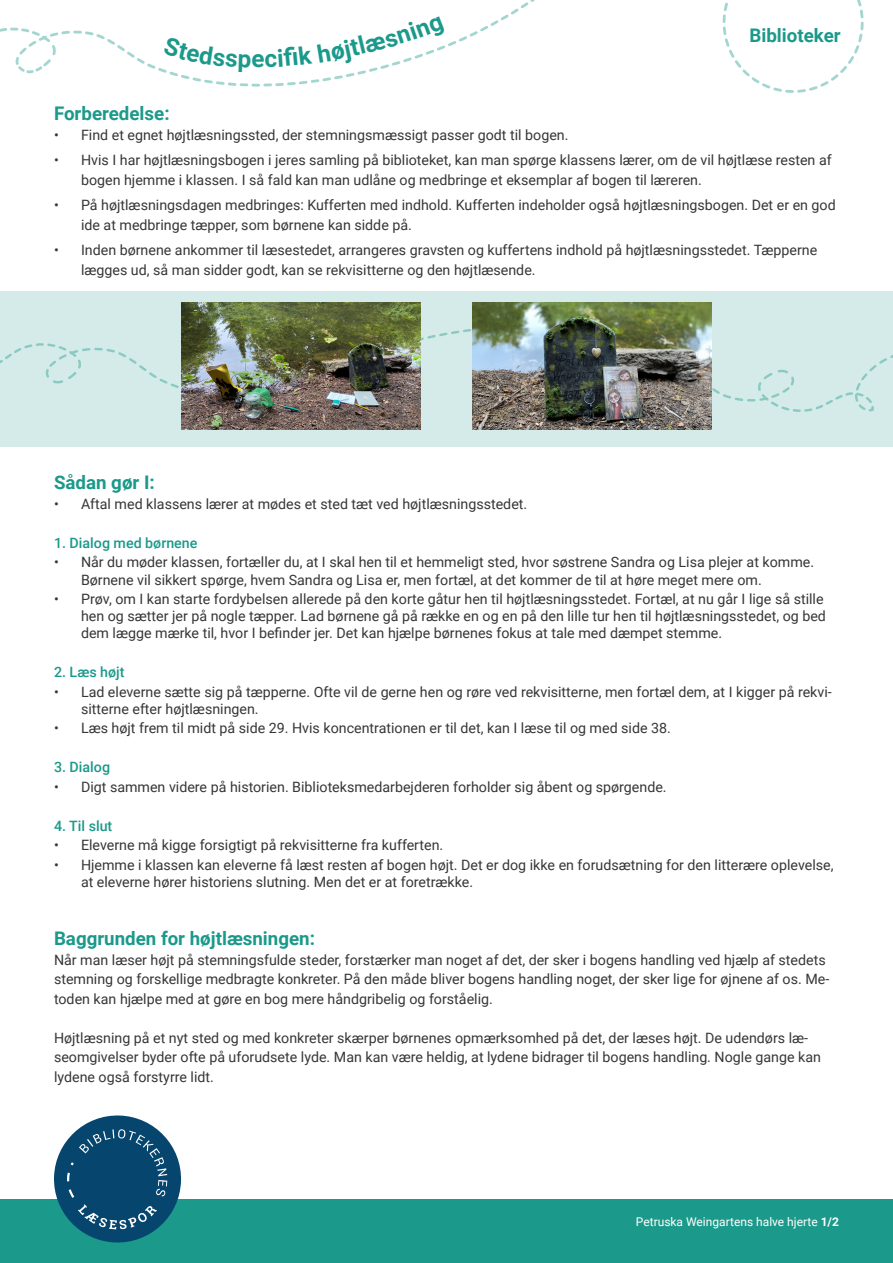
<style>
.page{position:relative;width:893px;height:1263px;background:#fff}
.page>*{position:absolute;margin:0;border:0;box-sizing:border-box;transform-origin:0 0}
.t1{font:700 24.3px "Roboto";color:#1b998b}
.t2{font:700 18.75px "Roboto";color:#1b998b}
.t3{font:14.25px/19.5px "Roboto";color:#373636}
.t4{font:500 14.25px "Roboto";color:#1b998b}
.t5{font:12px "Roboto";color:#fff}
.s1{font-weight:700}
</style>
<div class="page">
<div style="left:0;top:291px;width:893px;height:155px;background:#d4ebe9"></div>
<svg style="left:420px;top:308px;width:53px;height:34px"></svg>
<svg style="left:420px;top:342px;width:473px;height:87px"></svg>
<svg style="left:0;top:302px;width:182px;height:120px"></svg>
<div style="left:0;top:1199px;width:893px;height:64px;background:#1b998b"></div>
<svg style="left:54px;top:1115px;width:127px;height:127px"></svg>
<svg style="left:722px;top:0;width:142px;height:93px"></svg>
<svg style="left:0;top:0;width:535px;height:74px"></svg>
<img style="left:182px;top:302px;width:238px;height:127px">
<img style="left:473px;top:302px;width:238px;height:127px">
<svg style="left:156px;top:16px;width:316px;height:71px"></svg>
<h1 class="t1" style="left:251px;top:42px;width:15px">e</h1>
<p class="t2" style="left:749px;top:22px;width:93px">Biblioteker</p>
<p class="t2" style="left:54px;top:101px;width:117px">Forberedelse:</p>
<p class="t3" style="left:54px;top:125px;width:516px">• Find et egnet højtlæsningssted, der stemningsmæssigt passer godt til bogen.</p>
<p class="t3" style="left:81px;top:150px;width:752px;text-indent:-27px">• Hvis I har højtlæsningsbogen i jeres samling på biblioteket, kan man spørge klassens lærer, om de vil højtlæse resten af bogen hjemme i klassen. I så fald kan man udlåne og medbringe et eksemplar af bogen til læreren.</p>
<p class="t3" style="left:81px;top:195px;width:756px;text-indent:-27px">• På højtlæsningsdagen medbringes: Kufferten med indhold. Kufferten indeholder også højtlæsningsbogen. Det er en god ide at medbringe tæpper, som børnene kan sidde på.</p>
<p class="t3" style="left:81px;top:240px;width:738px;text-indent:-27px">• Inden børnene ankommer til læsestedet, arrangeres gravsten og kuffertens indhold på højtlæsningsstedet. Tæpperne lægges ud, så man sidder godt, kan se rekvisitterne og den højtlæsende.</p>
<p class="t2" style="left:54px;top:470px;width:102px">Sådan gør I:</p>
<p class="t3" style="left:54px;top:494px;width:475px">• Aftal med klassens lærer at mødes et sted tæt ved højtlæsningsstedet.</p>
<p class="t4" style="left:54px;top:533px;width:145px">1. Dialog med børnene</p>
<p class="t3" style="left:81px;top:553px;width:735px;line-height:17.1px;text-indent:-27px">• Når du møder klassen, fortæller du, at I skal hen til et hemmeligt sted, hvor søstrene Sandra og Lisa plejer at komme.<br>Børnene vil sikkert spørge, hvem Sandra og Lisa er, men fortæl, at det kommer de til at høre meget mere om.</p>
<p class="t3" style="left:81px;top:590px;width:746px;line-height:17.1px;text-indent:-27px">• Prøv, om I kan starte fordybelsen allerede på den korte gåtur hen til højtlæsningsstedet. Fortæl, at nu går I lige så stille hen og sætter jer på nogle tæpper. Lad børnene gå på række en og en på den lille tur hen til højtlæsningsstedet, og bed dem lægge mærke til, hvor I befinder jer. Det kan hjælpe børnenes fokus at tale med dæmpet stemme.</p>
<p class="t4" style="left:54px;top:662px;width:72px">2. Læs højt</p>
<p class="t3" style="left:81px;top:683px;width:752px;line-height:17.1px;text-indent:-27px">• Lad eleverne sætte sig på tæpperne. Ofte vil de gerne hen og røre ved rekvisitterne, men fortæl dem, at I kigger på rekvi&shy;sitterne efter højtlæsningen.</p>
<p class="t3" style="left:54px;top:718px;width:618px">• Læs højt frem til midt på side 29. Hvis koncentrationen er til det, kan I læse til og med side 38.</p>
<p class="t4" style="left:54px;top:757px;width:58px">3. Dialog</p>
<p class="t3" style="left:54px;top:776px;width:614px">• Digt sammen videre på historien. Biblioteksmedarbejderen forholder sig åbent og spørgende.</p>
<p class="t4" style="left:54px;top:816px;width:60px">4. Til slut</p>
<p class="t3" style="left:54px;top:835px;width:391px">• Eleverne må kigge forsigtigt på rekvisitterne fra kufferten.</p>
<p class="t3" style="left:81px;top:856px;width:754px;line-height:17.1px;text-indent:-27px">• Hjemme i klassen kan eleverne få læst resten af bogen højt. Det er dog ikke en forudsætning for den litterære oplevelse, at eleverne hører historiens slutning. Men det er at foretrække.</p>
<p class="t2" style="left:54px;top:926px;width:263px">Baggrunden for højtlæsningen:</p>
<p class="t3" style="left:54px;top:950px;width:777px">Når man læser højt på stemningsfulde steder, forstærker man noget af det, der sker i bogens handling ved hjælp af stedets stemning og forskellige medbragte konkreter. På den måde bliver bogens handling noget, der sker lige for øjnene af os. Me&shy;toden kan hjælpe med at gøre en bog mere håndgribelig og forståelig.</p>
<p class="t3" style="left:54px;top:1028px;width:768px">Højtlæsning på et nyt sted og med konkreter skærper børnenes opmærksomhed på det, der læses højt. De udendørs læ&shy;seomgivelser byder ofte på uforudsete lyde. Man kan være heldig, at lydene bidrager til bogens handling. Nogle gange kan lydene også forstyrre lidt.</p>
<p class="t5" style="left:636px;top:1213px;width:205px">Petruska Weingartens halve hjerte <span class="s1">1/2</span></p>
</div>
